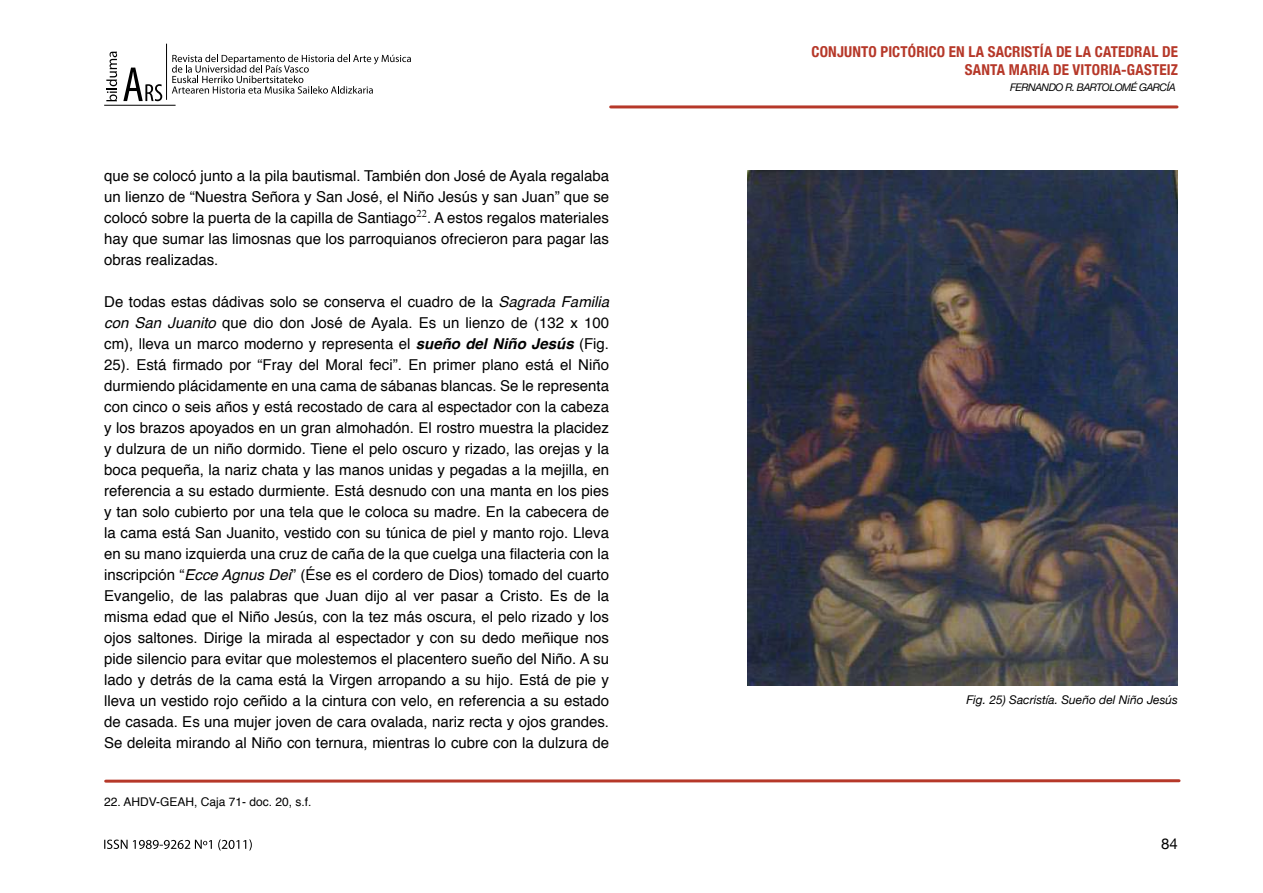
<style>
.page{position:relative;width:1263px;height:893px;background:#fff}
.page>*{position:absolute;margin:0;border:0;box-sizing:border-box;transform-origin:0 0}
.t1{font:15px/21px "Helvetica";color:#000;text-align:justify}
.t2{font:700 condensed 15px/18px "Helvetica Neue";letter-spacing:.01em;color:#b63829;text-align:right}
.t3{font:15px "Helvetica Neue";color:#000}
.t4{font:italic 12px "Helvetica Neue";color:#000}
.t5{font:12px "Helvetica";color:#000}
.t6{font:italic 10.5px "Helvetica Neue";letter-spacing:-.05em;color:#000}
.s1{font-style:italic}
.s2{font-weight:700;font-style:italic}
</style>
<div class="page">
<svg style="left:123px;top:68px;width:39px;height:33px"></svg>
<svg style="left:106px;top:52px;width:11px;height:49px"></svg>
<hr style="left:104px;top:105px;width:72px;height:1px;background:#000">
<svg style="left:172px;top:55px;width:239px;height:39px"></svg>
<hr style="left:166px;top:44px;width:1px;height:56px;background:#000">
<hr style="left:611px;top:105px;width:566px;height:3px;background:#b63829">
<svg style="left:104px;top:839px;width:148px;height:11px"></svg>
<img style="left:748px;top:170px;width:430px;height:515px">
<svg style="left:106px;top:779px;width:1073px;height:4px;background:#c7695e"></svg>
<p class="t1" style="left:104px;top:166px;width:506px">que se colocó junto a la pila bautismal. También don José de Ayala regalaba un lienzo de “Nuestra Señora y San José, el Niño Jesús y san Juan” que se colocó sobre la puerta de la capilla de Santiago<sup>22</sup>. A estos regalos materiales hay que sumar las limosnas que los parroquianos ofrecieron para pagar las obras realizadas.</p>
<p class="t1" style="left:104px;top:292px;width:506px">De todas estas dádivas solo se conserva el cuadro de la <span class="s1">Sagrada Familia con San Juanito</span> que dio don José de Ayala. Es un lienzo de (132 x 100 cm), lleva un marco moderno y representa el <span class="s2">sueño del Niño Jesús</span> (Fig.<br>25). Está firmado por “Fray del Moral feci”. En primer plano está el Niño durmiendo plácidamente en una cama de sábanas blancas. Se le representa con cinco o seis años y está recostado de cara al espectador con la cabeza y los brazos apoyados en un gran almohadón. El rostro muestra la placidez y dulzura de un niño dormido. Tiene el pelo oscuro y rizado, las orejas y la boca pequeña, la nariz chata y las manos unidas y pegadas a la mejilla, en referencia a su estado durmiente. Está desnudo con una manta en los pies y tan solo cubierto por una tela que le coloca su madre. En la cabecera de la cama está San Juanito, vestido con su túnica de piel y manto rojo. Lleva en su mano izquierda una cruz de caña de la que cuelga una filacteria con la inscripción “<span class="s1">Ecce Agnus Dei</span>” (Ése es el cordero de Dios) tomado del cuarto Evangelio, de las palabras que Juan dijo al ver pasar a Cristo. Es de la misma edad que el Niño Jesús, con la tez más oscura, el pelo rizado y los ojos saltones. Dirige la mirada al espectador y con su dedo meñique nos pide silencio para evitar que molestemos el placentero sueño del Niño. A su lado y detrás de la cama está la Virgen arropando a su hijo. Está de pie y lleva un vestido rojo ceñido a la cintura con velo, en referencia a su estado de casada. Es una mujer joven de cara ovalada, nariz recta y ojos grandes.<br>Se deleita mirando al Niño con ternura, mientras lo cubre con la dulzura de</p>
<p class="t5" style="left:104px;top:793px;width:209px">22. AHDV-GEAH, Caja 71- doc. 20, s.f.</p>
<p class="t2" style="left:812px;top:42px;width:368px">CONJUNTO PICTÓRICO EN LA SACRISTÍA DE LA CATEDRAL DE<br>SANTA MARIA DE VITORIA-GASTEIZ</p>
<p class="t6" style="left:1010px;top:81px;width:167px">FERNANDO R. BARTOLOMÉ GARCÍA</p>
<p class="t4" style="left:966px;top:692px;width:213px">Fig. 25) Sacristía. Sueño del Niño Jesús</p>
<p class="t3" style="left:1161px;top:834px;width:18px">84</p>
</div>
